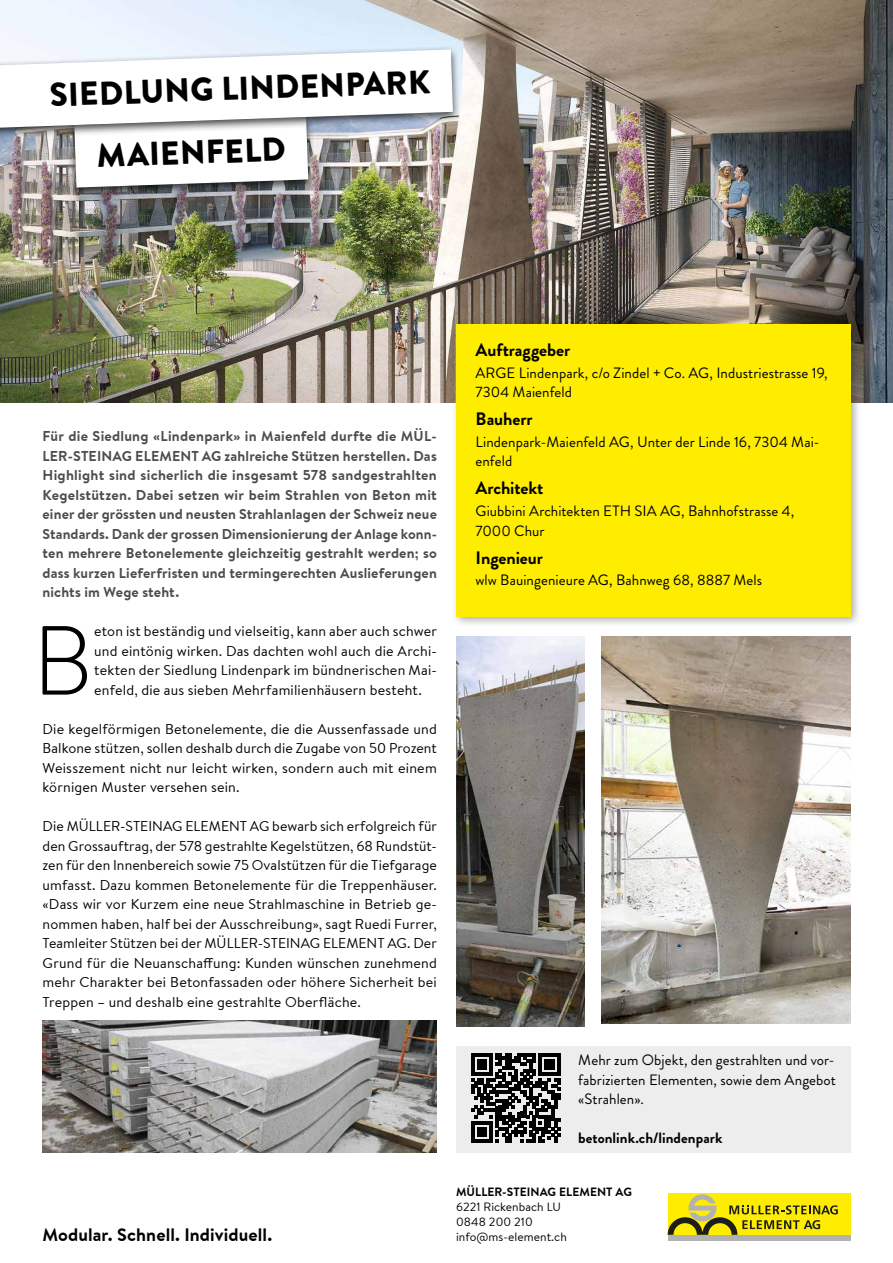
<style>
.page{position:relative;width:893px;height:1263px;background:#fff}
.page>*{position:absolute;margin:0;border:0;box-sizing:border-box;transform-origin:0 0}
.t1{font:300 97.8px "Brandon Text";color:#000}
.t2{font:900 33px "Brandon Grotesque";color:#000}
.t3{font:700 18px "Brandon Grotesque";color:#000}
.t4{font:700 18px "Brandon Text Office";letter-spacing:.005em;color:#000}
.t5{font:15px/19.5px "Brandon Grotesque";letter-spacing:.005em;color:#000}
.t6{font:700 15px "Brandon Grotesque";letter-spacing:.005em;color:#000}
.t7{font:14.25px/19.5px "Brandon Text Office";letter-spacing:.015em;color:#000;text-align:justify}
.t8{font:700 14.25px/19.5px "Brandon Text Office";letter-spacing:.01em;color:#4d4d4d;text-align:justify}
.t9{font:12px/15px "Brandon Text Office";letter-spacing:.005em;color:#000}
.t10{font:700 12px "Brandon Text Office";letter-spacing:.005em;color:#000}
</style>
<div class="page">
<div style="left:668px;top:1193px;width:182px;height:42px;background:#ffed00"></div>
<div style="left:668px;top:1235px;width:182px;height:6px;background:#b2b2b2"></div>
<svg style="left:668px;top:1194px;width:170px;height:41px"></svg>
<img style="left:0;top:0;width:893px;height:402px">
<div style="left:451px;top:319px;width:411px;height:309px;background:#000;opacity:.32"></div>
<div style="left:456px;top:324px;width:394px;height:293px;background:#ffed00"></div>
<div style="left:456px;top:1046px;width:394px;height:106px;background:#ededed"></div>
<svg style="left:471px;top:1054px;width:89px;height:88px"></svg>
<img style="left:456px;top:636px;width:128px;height:390px">
<img style="left:43px;top:1020px;width:394px;height:132px">
<img style="left:601px;top:636px;width:249px;height:387px">
<div style="left:66px;top:113px;width:250px;height:86px;background:#000;opacity:.75"></div>
<div style="left:0;top:45px;width:461px;height:95px;background:#000;opacity:.75"></div>
<img style="left:0;top:49px;width:453px;height:139px">
<h2 class="t2" style="left:49px;top:72px;width:382px;rotate:-2deg">SIEDLUNG LINDENPARK</h2>
<h2 class="t2" style="left:96px;top:132px;width:190px;rotate:-2deg">MAIENFELD</h2>
<p class="t8" style="left:43px;top:426px;width:396px">Für die Siedlung «Lindenpark» in Maienfeld durfte die MÜL-LER-STEINAG ELEMENT AG zahlreiche Stützen herstellen. Das Highlight sind sicherlich die insgesamt 578 sandgestrahlten Kegelstützen. Dabei setzen wir beim Strahlen von Beton mit einer der grössten und neusten Strahlanlagen der Schweiz neue Standards. Dank der grossen Dimensionierung der Anlage konn&shy;ten mehrere Betonelemente gleichzeitig gestrahlt werden; so dass kurzen Lieferfristen und termingerechten Auslieferungen nichts im Wege steht.</p>
<h1 class="t1" style="left:33px;top:594px;width:63px">B</h1>
<p class="t7" style="left:94px;top:621px;width:344px">eton ist beständig und vielseitig, kann aber auch schwer und eintönig wirken. Das dachten wohl auch die Archi&shy;tekten der Siedlung Lindenpark im bündnerischen Mai&shy;enfeld, die aus sieben Mehrfamilienhäusern besteht.</p>
<p class="t7" style="left:43px;top:718px;width:396px">Die kegelförmigen Betonelemente, die die Aussenfassade und Balkone stützen, sollen deshalb durch die Zugabe von 50 Prozent Weisszement nicht nur leicht wirken, sondern auch mit einem körnigen Muster versehen sein.</p>
<p class="t7" style="left:43px;top:816px;width:396px">Die MÜLLER-STEINAG ELEMENT AG bewarb sich erfolgreich für den Grossauftrag, der 578 gestrahlte Kegelstützen, 68 Rundstüt&shy;zen für den Innenbereich sowie 75 Ovalstützen für die Tiefgarage umfasst. Dazu kommen Betonelemente für die Treppenhäuser. «Dass wir vor Kurzem eine neue Strahlmaschine in Betrieb ge&shy;nommen haben, half bei der Ausschreibung», sagt Ruedi Furrer, Teamleiter Stützen bei der MÜLLER-STEINAG ELEMENT AG. Der Grund für die Neuanschaffung: Kunden wünschen zunehmend mehr Charakter bei Betonfassaden oder höhere Sicherheit bei Treppen – und deshalb eine gestrahlte Oberfläche.</p>
<p class="t3" style="left:476px;top:337px;width:96px">Auftraggeber</p>
<p class="t5" style="left:476px;top:363px;width:354px">ARGE Lindenpark, c/o Zindel + Co. AG, Industriestrasse 19,<br>7304 Maienfeld</p>
<p class="t3" style="left:476px;top:406px;width:59px">Bauherr</p>
<p class="t5" style="left:476px;top:432px;width:346px">Lindenpark-Maienfeld AG, Unter der Linde 16, 7304 Mai&shy;enfeld</p>
<p class="t3" style="left:476px;top:476px;width:69px">Architekt</p>
<p class="t5" style="left:476px;top:501px;width:320px">Giubbini Architekten ETH SIA AG, Bahnhofstrasse 4,<br>7000 Chur</p>
<p class="t3" style="left:476px;top:545px;width:69px">Ingenieur</p>
<p class="t5" style="left:476px;top:570px;width:288px">wlw Bauingenieure AG, Bahnweg 68, 8887 Mels</p>
<p class="t5" style="left:578px;top:1050px;width:259px;text-align:justify">Mehr zum Objekt, den gestrahlten und vor&shy;fabrizierten Elementen, sowie dem Angebot «Strahlen».</p>
<p class="t6" style="left:578px;top:1127px;width:146px">betonlink.ch/lindenpark</p>
<p class="t10" style="left:456px;top:1183px;width:178px">MÜLLER-STEINAG ELEMENT AG</p>
<p class="t9" style="left:456px;top:1198px;width:106px">6221 Rickenbach LU<br>0848 200 210</p>
<p class="t4" style="left:43px;top:1222px;width:231px">Modular. Schnell. Individuell.</p>
<p class="t9" style="left:456px;top:1228px;width:112px">info@ms-element.ch</p>
</div>
